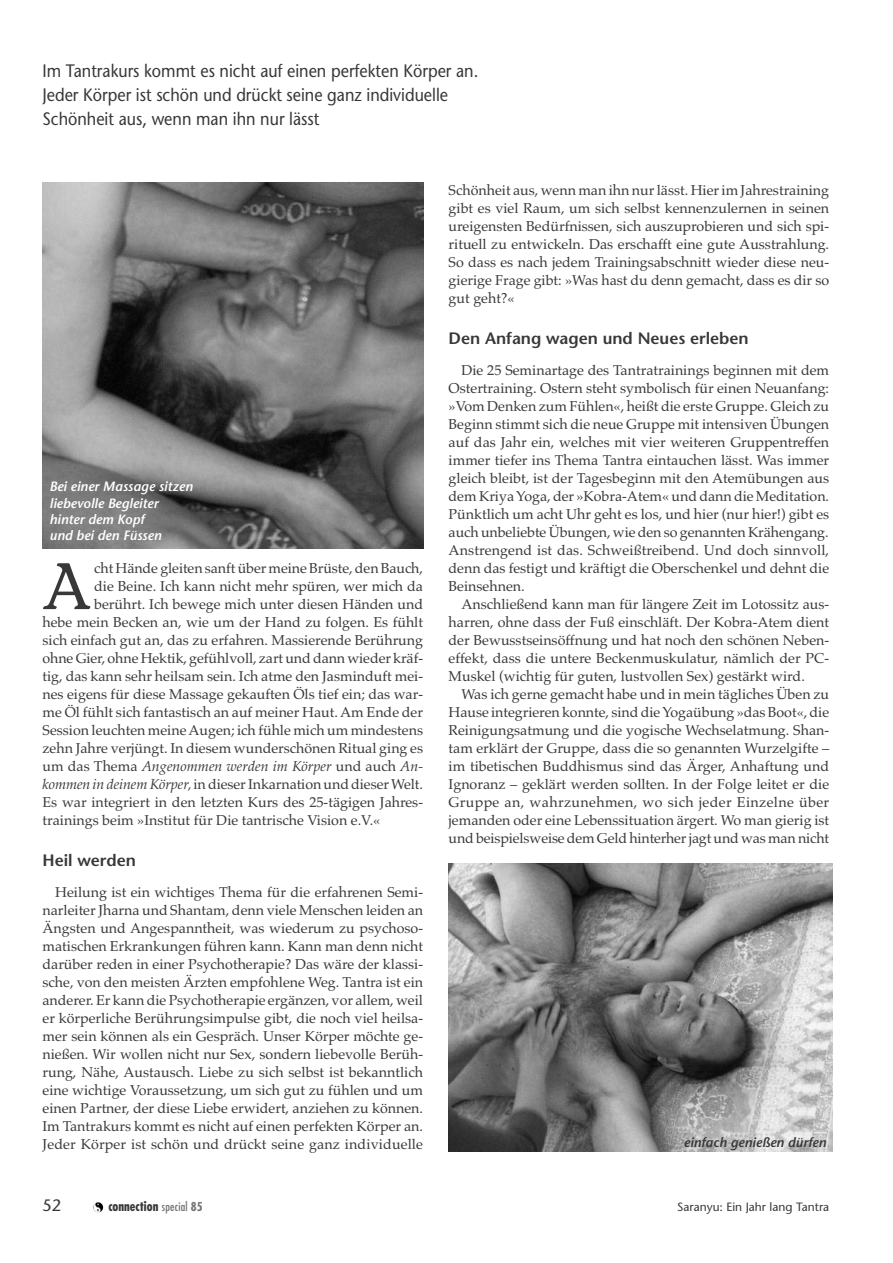
<style>
.page{position:relative;width:893px;height:1263px;background:#fff}
.page>*{position:absolute;margin:0;border:0;box-sizing:border-box;transform-origin:0 0}
.t1{font:65.55px "Stone Informal";color:#393839}
.t2{font:18px/24px "Stone Sans";color:#393839;scale:.9 1}
.t3{font:600 16.5px "Stone Sans";color:#393839}
.t4{font:16.5px "Stone Sans";color:#393839}
.t5{font:14.25px/18px "Palatino";color:#393839;text-align:justify}
.t6{font:italic 14.25px "Palatino";color:#393839}
.t7{font:italic 600 13.5px/16.2px "Stone Sans";color:#fff}
.t8{font:italic 600 13.5px "Stone Sans";color:#393839}
.t9{font:700 condensed 13.5px "Futura";color:#393839}
.t10{font:12px "Stone Sans";color:#393839}
.s1{font-style:normal}
.s2{font-style:italic}
.s3{font-weight:400;font-size:12px;color:#747474}
.s4{font-size:12px;color:#747474}
</style>
<div class="page">
<svg style="left:93px;top:1202px;width:10px;height:10px"></svg>
<img style="left:449px;top:864px;width:384px;height:288px">
<img style="left:43px;top:183px;width:380px;height:365px">
<p class="t2" style="left:43px;top:61px;width:486px">Im Tantrakurs kommt es nicht auf einen perfekten Körper an.<br>Jeder Körper ist schön und drückt seine ganz individuelle<br>Schönheit aus, wenn man ihn nur lässt</p>
<p class="t7" style="left:49px;top:480px;width:145px">Bei einer Massage sitzen liebevolle Begleiter hinter dem Kopf<br>und bei den Füssen</p>
<h1 class="t1" style="left:43px;top:548px;width:50px">A</h1>
<p class="t5" style="left:94px;top:559px;width:330px">cht Hände gleiten sanft über meine Brüste, den Bauch,</p>
<p class="t5" style="left:94px;top:577px;width:330px">die Beine. Ich kann nicht mehr spüren, wer mich da</p>
<p class="t5" style="left:94px;top:595px;width:330px">berührt. Ich bewege mich unter diesen Händen und</p>
<p class="t5" style="left:43px;top:613px;width:382px">hebe mein Becken an, wie um der Hand zu folgen. Es fühlt</p>
<p class="t5" style="left:43px;top:631px;width:382px">sich einfach gut an, das zu erfahren. Massierende Berührung</p>
<p class="t5" style="left:43px;top:649px;width:382px">ohne Gier, ohne Hektik, gefühlvoll, zart und dann wieder kräf-</p>
<p class="t5" style="left:43px;top:667px;width:382px">tig, das kann sehr heilsam sein. Ich atme den Jasminduft mei-</p>
<p class="t5" style="left:43px;top:685px;width:382px">nes eigens für diese Massage gekauften Öls tief ein; das war-</p>
<p class="t5" style="left:43px;top:703px;width:382px">me Öl fühlt sich fantastisch an auf meiner Haut. Am Ende der</p>
<p class="t5" style="left:43px;top:721px;width:382px">Session leuchten meineAugen; ich fühle mich um mindestens</p>
<p class="t5" style="left:43px;top:739px;width:382px">zehn Jahre verjüngt. In diesem wunderschönen Ritual ging es</p>
<p class="t6" style="left:43px;top:761px;width:382px"><span class="s1">um das Thema</span> Angenommen werden im Körper <span class="s1">und auch</span> An-</p>
<p class="t5" style="left:43px;top:775px;width:382px"><span class="s2">kommen in deinem Körper,</span> in dieser Inkarnation und dieser Welt.</p>
<p class="t5" style="left:43px;top:793px;width:382px">Es war integriert in den letzten Kurs des 25-tägigen Jahres-</p>
<p class="t5" style="left:43px;top:811px;width:339px">trainings beim »Institut für Die tantrische Vision e.V.«</p>
<p class="t3" style="left:43px;top:853px;width:95px">Heil werden</p>
<p class="t5" style="left:43px;top:883px;width:382px;text-indent:13px">Heilung ist ein wichtiges Thema für die erfahrenen Semi&shy;narleiter Jharna und Shantam, denn viele Menschen leiden an Ängsten und Angespanntheit, was wiederum zu psychoso&shy;matischen Erkrankungen führen kann. Kann man denn nicht darüber reden in einer Psychotherapie? Das wäre der klassi&shy;sche, von den meisten Ärzten empfohlene Weg. Tantra ist ein anderer. Er kann die Psychotherapie ergänzen, vor allem, weil er körperliche Berührungsimpulse gibt, die noch viel heilsa&shy;mer sein können als ein Gespräch. Unser Körper möchte ge&shy;nießen. Wir wollen nicht nur Sex, sondern liebevolle Berüh&shy;rung, Nähe, Austausch. Liebe zu sich selbst ist bekanntlich eine wichtige Voraussetzung, um sich gut zu fühlen und um einen Partner, der diese Liebe erwidert, anziehen zu können.<br>Im Tantrakurs kommt es nicht auf einen perfekten Körper an.<br>Jeder Körper ist schön und drückt seine ganz individuelle</p>
<p class="t5" style="left:449px;top:181px;width:382px">Schönheit aus, wenn man ihn nur lässt. Hier im Jahrestraining gibt es viel Raum, um sich selbst kennenzulernen in seinen ureigensten Bedürfnissen, sich auszuprobieren und sich spi&shy;rituell zu entwickeln. Das erschafft eine gute Ausstrahlung.<br>So dass es nach jedem Trainingsabschnitt wieder diese neu&shy;gierige Frage gibt: »Was hast du denn gemacht, dass es dir so gut geht?«</p>
<p class="t3" style="left:449px;top:331px;width:302px">Den Anfang wagen und Neues erleben</p>
<p class="t5" style="left:449px;top:361px;width:382px;text-indent:13px">Die 25 Seminartage des Tantratrainings beginnen mit dem Ostertraining. Ostern steht symbolisch für einen Neuanfang: »Vom Denken zum Fühlen«, heißt die erste Gruppe. Gleich zu Beginn stimmt sich die neue Gruppe mit intensiven Übungen auf das Jahr ein, welches mit vier weiteren Gruppentreffen immer tiefer ins Thema Tantra eintauchen lässt. Was immer gleich bleibt, ist der Tagesbeginn mit den Atemübungen aus dem KriyaYoga, der »Kobra-Atem« und dann die Meditation.<br>Pünktlich um acht Uhr geht es los, und hier (nur hier!) gibt es auch unbeliebte Übungen, wie den so genannten Krähengang.<br>Anstrengend ist das. Schweißtreibend. Und doch sinnvoll, denn das festigt und kräftigt die Oberschenkel und dehnt die Beinsehnen.</p>
<p class="t5" style="left:449px;top:595px;width:382px;text-indent:13px">Anschließend kann man für längere Zeit im Lotossitz aus&shy;harren, ohne dass der Fuß einschläft. Der Kobra-Atem dient der Bewusstseinsöffnung und hat noch den schönen Neben&shy;effekt, dass die untere Beckenmuskulatur, nämlich der PC-Muskel (wichtig für guten, lustvollen Sex) gestärkt wird.</p>
<p class="t5" style="left:449px;top:685px;width:382px;text-indent:13px">Was ich gerne gemacht habe und in mein tägliches Üben zu Hause integrieren konnte, sind dieYogaübung »das Boot«, die Reinigungsatmung und die yogische Wechselatmung. Shan&shy;tam erklärt der Gruppe, dass die so genannten Wurzelgifte – im tibetischen Buddhismus sind das Ärger, Anhaftung und Ignoranz – geklärt werden sollten. In der Folge leitet er die Gruppe an, wahrzunehmen, wo sich jeder Einzelne über jemanden oder eine Lebenssituation ärgert. Wo man gierig ist und beispielsweise dem Geld hinterher jagt und was man nicht</p>
<p class="t8" style="left:684px;top:1137px;width:144px">einfach genießen dürfen</p>
<p class="t4" style="left:43px;top:1199px;width:20px">52</p>
<p class="t9" style="left:108px;top:1200px;width:96px">connection <span class="s3">special</span> <span class="s4">85</span></p>
<p class="t10" style="left:677px;top:1202px;width:153px">Saranyu: Ein Jahr lang Tantra</p>
</div>
